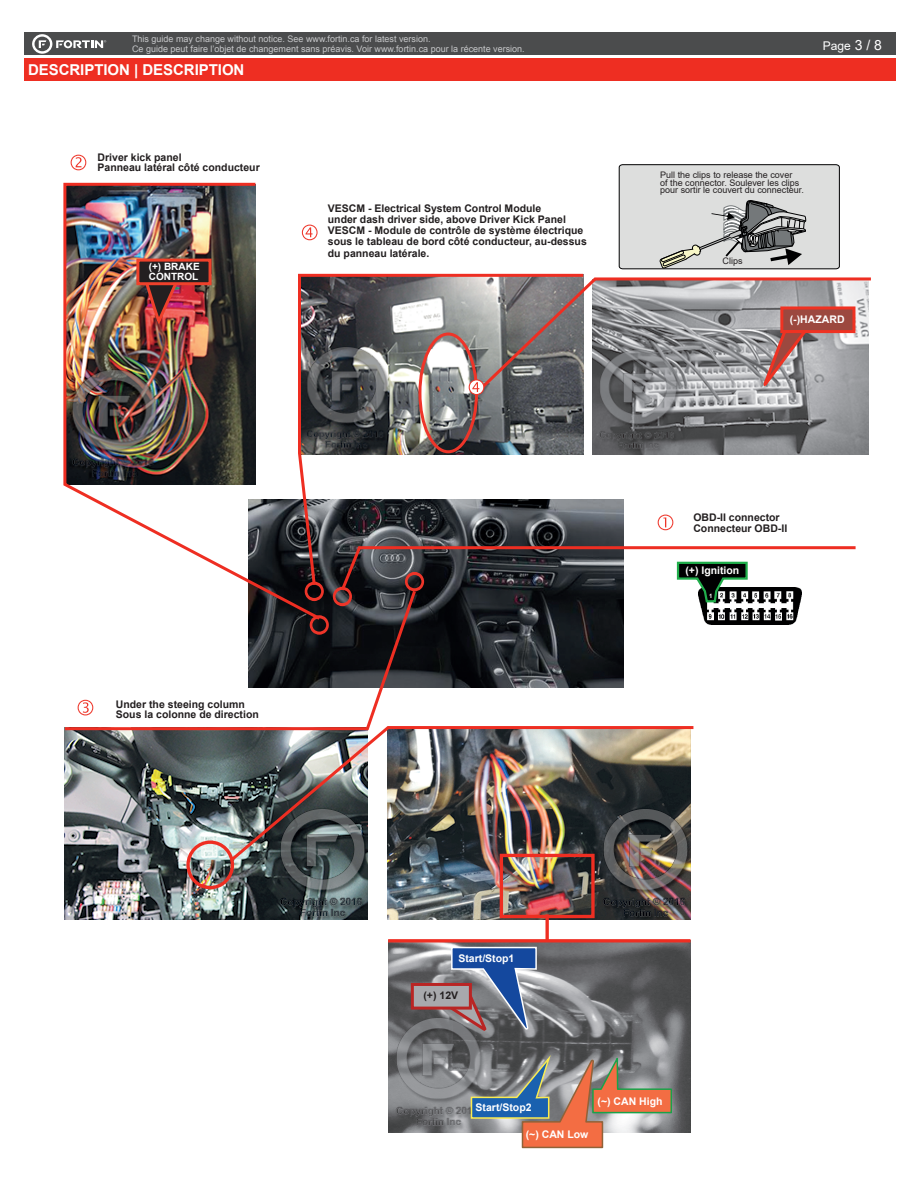
<style>
.page{position:relative;width:918px;height:1188px;background:#fff}
.page>*{position:absolute;margin:0;border:0;box-sizing:border-box;transform-origin:0 0}
.t1{font:700 15px "Arial";letter-spacing:-.005em;color:#fff}
.t2{font:12px "Arial";color:#fff}
.t3{font:700 10.5px/11.2px "Arial";color:#231f20}
.t4{font:700 10.5px "Arial";color:#fff}
.t5{font:700 10.05px/10.1px "Arial";color:#fff}
.t6{font:9px/9.8px "Arial";color:#c7c8ca}
.t7{font:9px/7.6px "Arial";color:#231f20}
.t8{font:700 6px "Arial";color:#fff}
.s1{font-size:13.95px}
</style>
<div class="page">
<div style="left:24px;top:33px;width:872px;height:22px;background:#4b4c4d"></div>
<div style="left:24px;top:58px;width:872px;height:23px;background:#ee2e22"></div>
<svg style="left:32px;top:34px;width:74px;height:20px"></svg>
<img style="left:65px;top:732px;width:302px;height:187px">
<img style="left:388px;top:863px;width:302px;height:57px">
<img style="left:388px;top:942px;width:303px;height:191px">
<img style="left:418px;top:500px;width:206px;height:187px">
<img style="left:700px;top:606px;width:100px;height:19px">
<svg style="left:64px;top:588px;width:354px;height:144px"></svg>
<svg style="left:310px;top:615px;width:19px;height:20px"></svg>
<svg style="left:333px;top:545px;width:523px;height:61px"></svg>
<svg style="left:658px;top:515px;width:15px;height:15px"></svg>
<img style="left:63px;top:182px;width:260px;height:440px">
<svg style="left:71px;top:155px;width:15px;height:15px"></svg>
<img style="left:228px;top:725px;width:466px;height:138px">
<div style="left:186px;top:841px;width:48px;height:48px;border:3px solid #ee2e22;border-radius:50%"></div>
<svg style="left:78px;top:700px;width:15px;height:15px"></svg>
<div style="left:500px;top:854px;width:95px;height:64px;border:3px solid #ee2e22"></div>
<hr style="left:388px;top:939px;width:303px;height:3px;background:#ee2e22">
<svg style="left:545px;top:914px;width:4px;height:26px"></svg>
<svg style="left:470px;top:1052px;width:203px;height:97px;background:#a58f87"></svg>
<svg style="left:438px;top:946px;width:100px;height:88px;background:#6b7996"></svg>
<div style="left:412px;top:984px;width:58px;height:24px;background:#a8a9ad"></div>
<div style="left:411px;top:983px;width:61px;height:27px;border:3px solid #b92524"></div>
<img style="left:593px;top:397px;width:276px;height:57px">
<svg style="left:618px;top:164px;width:222px;height:106px;background:#c3c4c3"></svg>
<svg style="left:305px;top:588px;width:19px;height:13px"></svg>
<svg style="left:586px;top:277px;width:285px;height:120px;background:#a59899"></svg>
<svg style="left:297px;top:272px;width:289px;height:316px"></svg>
<svg style="left:302px;top:225px;width:16px;height:15px"></svg>
<svg style="left:464px;top:379px;width:20px;height:30px"></svg>
<p class="t6" style="left:132px;top:34px;width:394px">This guide may change without notice. See www.fortin.ca for latest version.<br>Ce guide peut faire l’objet de changement sans préavis. Voir www.fortin.ca pour la récente version.</p>
<h1 class="t1" style="left:28px;top:59px;width:218px">DESCRIPTION | DESCRIPTION</h1>
<p class="t3" style="left:98px;top:152px;width:164px;line-height:10.5px">Driver kick panel<br>Panneau latéral côté conducteur</p>
<p class="t5" style="left:149px;top:261px;width:52px">(+) BRAKE<br>CONTROL</p>
<p class="t3" style="left:328px;top:202px;width:261px">VESCM - Electrical System Control Module<br>under dash driver side, above Driver Kick Panel VESCM - Module de contrôle de système électrique sous le tableau de bord côté conducteur, au-dessus du panneau latérale.</p>
<p class="t2" style="left:823px;top:38px;width:61px">Page <span class="s1">3 / 8</span></p>
<p class="t7" style="left:660px;top:171px;width:145px">Pull the clips to release the cover<br>of the connector. Soulever les clips pour sortir le couvert du connecteur.</p>
<p class="t7" style="left:723px;top:257px;width:22px">Clips</p>
<p class="t4" style="left:790px;top:312px;width:56px">(-)HAZARD</p>
<p class="t3" style="left:116px;top:699px;width:144px;line-height:10.5px">Under the steeing column<br>Sous la colonne de direction</p>
<p class="t3" style="left:693px;top:513px;width:95px;line-height:10.5px">OBD-II connector<br>Connecteur OBD-II</p>
<p class="t4" style="left:685px;top:563px;width:55px">(+) Ignition</p>
<p class="t8" style="left:709px;top:592px;width:5px">1</p>
<p class="t4" style="left:458px;top:951px;width:58px">Start/Stop1</p>
<p class="t3" style="left:424px;top:990px;width:36px">(+) 12V</p>
<p class="t4" style="left:476px;top:1100px;width:58px">Start/Stop2</p>
<p class="t4" style="left:526px;top:1127px;width:64px">(~) CAN Low</p>
<p class="t4" style="left:598px;top:1094px;width:67px">(~) CAN High</p>
</div>
